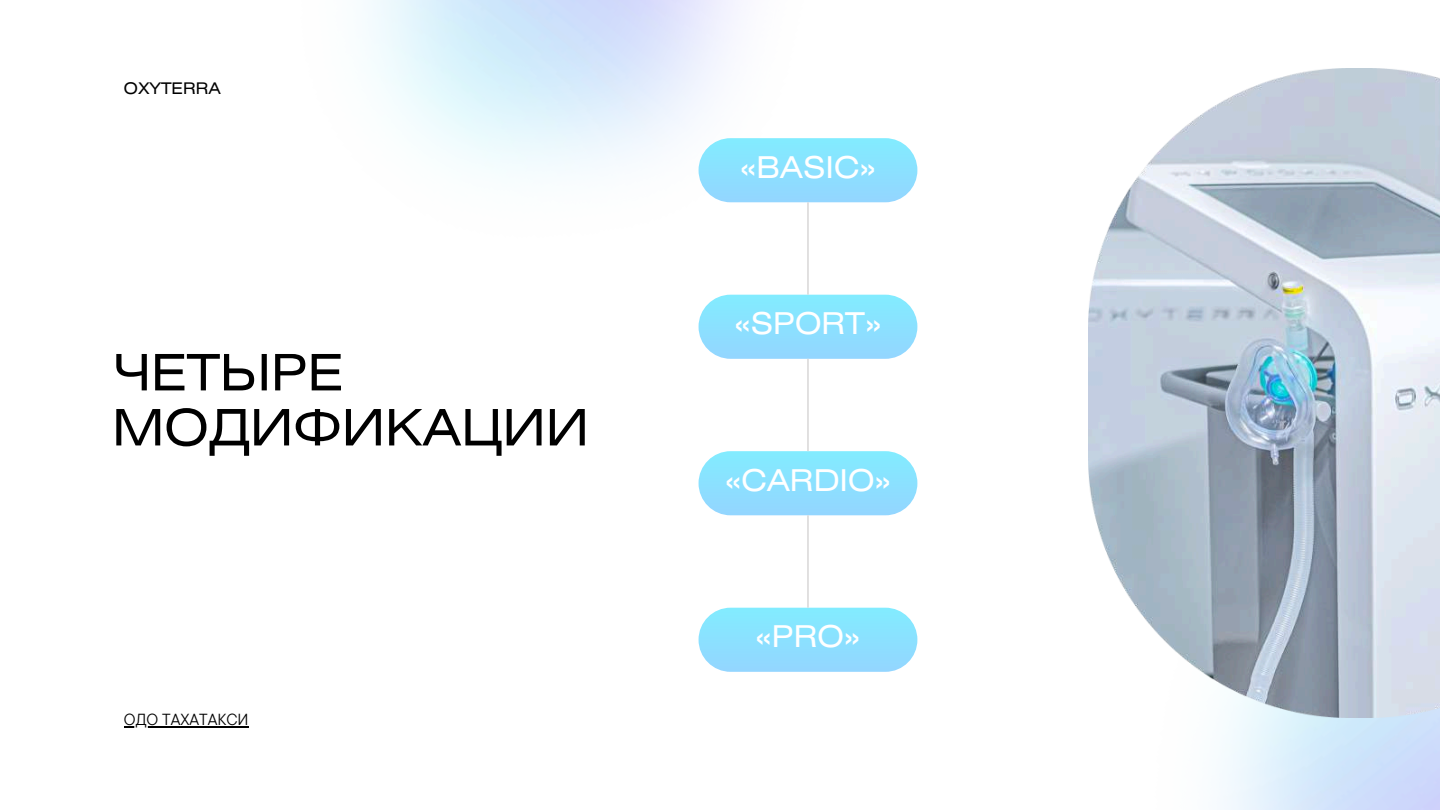
<style>
.page{position:relative;width:1440px;height:810px;background:#fff}
.page>*{position:absolute;margin:0;border:0;box-sizing:border-box;transform-origin:0 0}
.t1{font:50.2px/55px "Helios Ext";color:#000}
.t2{font:30px "Helios Ext";color:#fff}
.t3{font:16px "TT Commons Pro";color:#000}
.t4{font:16px "Helios Ext";color:#000}
</style>
<div class="page">
<div style="left:699px;top:138px;width:218px;height:64px;background:#8be1ff;border-radius:32px"></div>
<div style="left:699px;top:295px;width:218px;height:64px;background:#8be1ff;border-radius:32px"></div>
<div style="left:699px;top:451px;width:218px;height:64px;background:#8be1ff;border-radius:32px"></div>
<div style="left:699px;top:608px;width:218px;height:64px;background:#8be1ff;border-radius:32px"></div>
<hr style="left:807px;top:202px;width:2px;height:93px;background:#d8d6d6">
<hr style="left:807px;top:359px;width:2px;height:92px;background:#d8d6d6">
<hr style="left:807px;top:515px;width:2px;height:93px;background:#d8d6d6">
<img style="left:1089px;top:69px;width:351px;height:649px">
<hr style="left:124px;top:726px;width:125px;height:2px;background:#000">
<p class="t4" style="left:124px;top:82px;width:98px">OXYTERRA</p>
<h1 class="t1" style="left:112px;top:349px;width:478px">ЧЕТЫРЕ<br>МОДИФИКАЦИИ</h1>
<p class="t3" style="left:124px;top:709px;width:126px">ОДО ТАХАТАКСИ</p>
<p class="t2" style="left:740px;top:156px;width:138px">«BASIC»</p>
<p class="t2" style="left:734px;top:313px;width:149px">«SPORT»</p>
<p class="t2" style="left:725px;top:469px;width:168px">«CARDIO»</p>
<p class="t2" style="left:755px;top:626px;width:107px">«PRO»</p>
</div>
